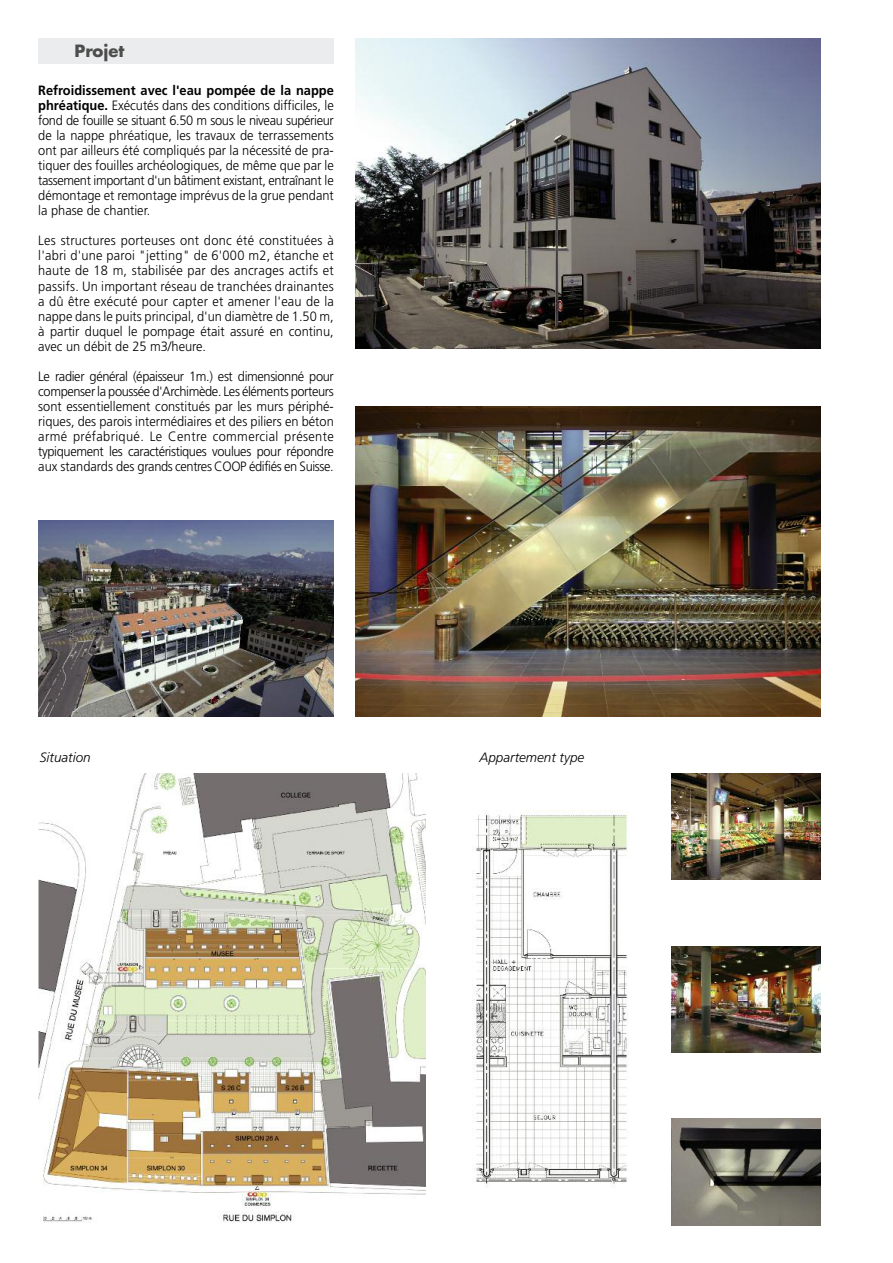
<style>
.page{position:relative;width:893px;height:1263px;background:#fff}
.page>*{position:absolute;margin:0;border:0;box-sizing:border-box;transform-origin:0 0}
.t1{font:700 16.5px "Futura";color:#4d4d4d}
.t2{font:300 13.5px/15.1px "Frutiger";color:#000;text-align:justify;scale:.95 1}
.t3{font:italic 300 13.5px "Frutiger";color:#000}
.s1{font-weight:700}
</style>
<div class="page">
<img style="left:355px;top:39px;width:466px;height:310px">
<img style="left:355px;top:406px;width:466px;height:310px">
<img style="left:38px;top:773px;width:388px;height:450px">
<img style="left:472px;top:810px;width:157px;height:377px">
<img style="left:672px;top:773px;width:149px;height:106px">
<img style="left:672px;top:946px;width:149px;height:106px">
<div style="left:38px;top:38px;width:296px;height:26px;background:#ebeced"></div>
<img style="left:672px;top:1119px;width:149px;height:106px">
<img style="left:38px;top:521px;width:296px;height:195px">
<p class="t1" style="left:74px;top:43px;width:51px">Projet</p>
<p class="t2" style="left:38px;top:83px;width:313px"><span class="s1">Refroidissement avec l'eau pompée de la nappe phréatique.</span> Exécutés dans des conditions difficiles, le fond de fouille se situant 6.50 m sous le niveau supérieur de la nappe phréatique, les travaux de terrassements ont par ailleurs été compliqués par la nécessité de pra&shy;tiquer des fouilles archéologiques, de même que par le tassement important d'un bâtiment existant, entraînant le démontage et remontage imprévus de la grue pendant la phase de chantier.</p>
<p class="t2" style="left:38px;top:234px;width:313px">Les structures porteuses ont donc été constituées à l'abri d'une paroi "jetting" de 6'000 m2, étanche et haute de 18 m, stabilisée par des ancrages actifs et passifs. Un important réseau de tranchées drainantes a dû être exécuté pour capter et amener l'eau de la nappe dans le puits principal, d'un diamètre de 1.50 m, à partir duquel le pompage était assuré en continu, avec un débit de 25 m3/heure.</p>
<p class="t2" style="left:38px;top:370px;width:313px">Le radier général (épaisseur 1m.) est dimensionné pour compenser la poussée d'Archimède. Les éléments porteurs sont essentiellement constitués par les murs périphé&shy;riques, des parois intermédiaires et des piliers en béton armé préfabriqué. Le Centre commercial présente typiquement les caractéristiques voulues pour répondre aux standards des grands centres COOP édifiés en Suisse.</p>
<p class="t3" style="left:40px;top:752px;width:52px">Situation</p>
<p class="t3" style="left:479px;top:752px;width:106px">Appartement type</p>
</div>
